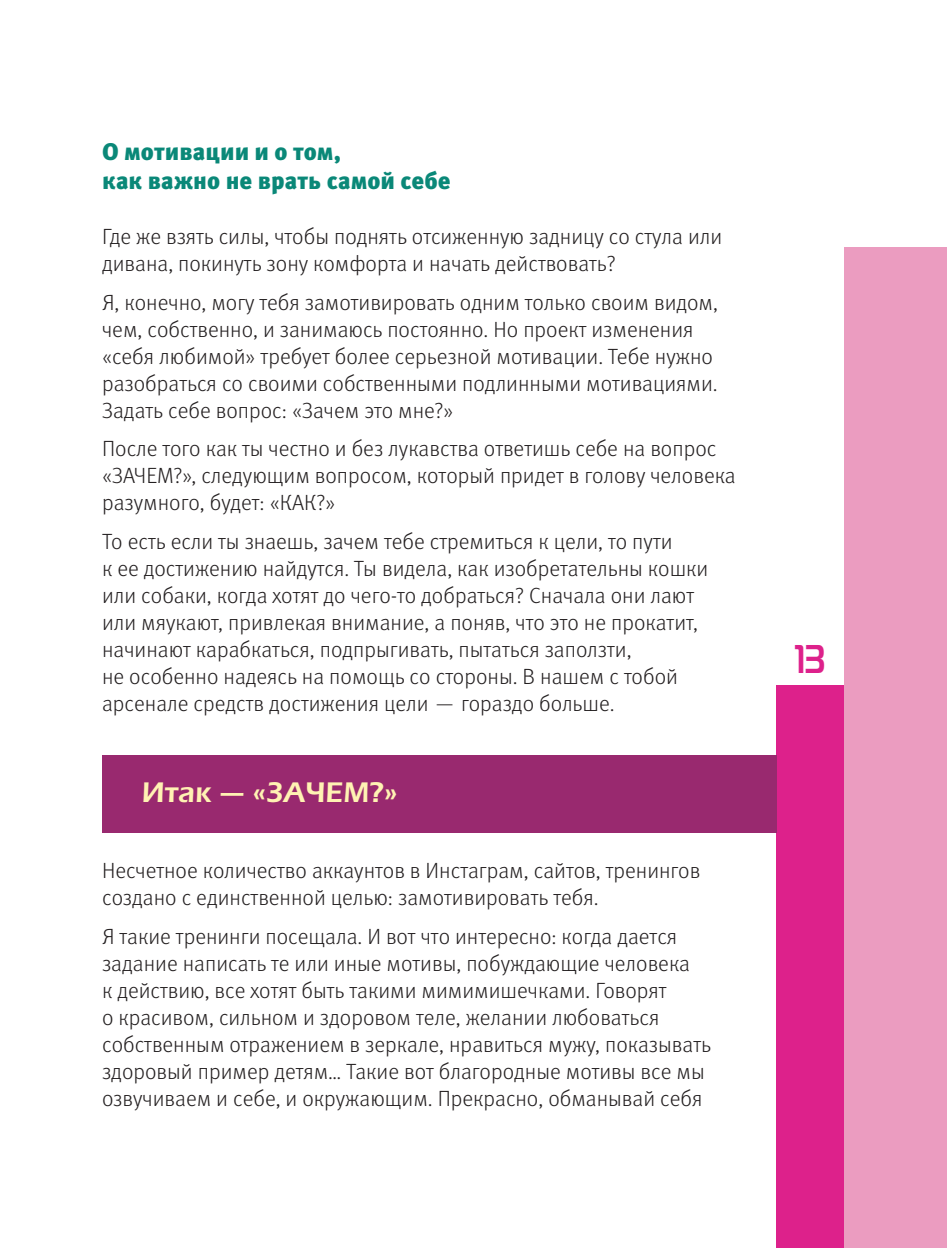
<style>
.page{position:relative;width:947px;height:1248px;background:#fff}
.page>*{position:absolute;margin:0;border:0;box-sizing:border-box;transform-origin:0 0}
.t1{font:700 40px "Magistral";color:#dd218b;scale:.85 1}
.t2{font:700 28px "Eras Book ITC";color:#fff2b3}
.t3{font:900 24px/28.8px "Meta Offc Pro";color:#0a8878}
.t4{font:300 22px/27px "Meta Offc Pro";color:#231f20}
</style>
<div class="page">
<div style="left:776px;top:685px;width:68px;height:562px;background:#dd218b"></div>
<div style="left:844px;top:248px;width:102px;height:999px;background:#eb9cc0"></div>
<div style="left:102px;top:755px;width:674px;height:78px;background:#99296f"></div>
<p class="t3" style="left:102px;top:139px;width:350px">О мотивации и о том,<br>как важно не врать самой себе</p>
<p class="t4" style="left:102px;top:224px;width:622px">Где же взять силы, чтобы поднять отсиженную задницу со стула или дивана, покинуть зону комфорта и начать действовать?</p>
<p class="t4" style="left:102px;top:290px;width:617px">Я, конечно, могу тебя замотивировать одним только своим видом, чем, собственно, и занимаюсь постоянно. Но проект изменения «себя любимой» требует более серьезной мотивации. Тебе нужно разобраться со своими собственными подлинными мотивациями.<br>Задать себе вопрос: «Зачем это мне?»</p>
<p class="t4" style="left:102px;top:436px;width:635px">После того как ты честно и без лукавства ответишь себе на вопрос «ЗАЧЕМ?», следующим вопросом, который придет в голову человека разумного, будет: «КАК?»</p>
<p class="t4" style="left:102px;top:528px;width:608px">То есть если ты знаешь, зачем тебе стремиться к цели, то пути<br>к ее достижению найдутся. Ты видела, как изобретательны кошки или собаки, когда хотят до чего-то добраться? Сначала они лают или мяукают, привлекая внимание, а поняв, что это не прокатит, начинают карабкаться, подпрыгивать, пытаться заползти,<br>не особенно надеясь на помощь со стороны. В нашем с тобой арсенале средств достижения цели — гораздо больше.</p>
<p class="t2" style="left:142px;top:781px;width:258px">Итак — «ЗАЧЕМ?»</p>
<p class="t4" style="left:102px;top:858px;width:600px">Несчетное количество аккаунтов в Инстаграм, сайтов, тренингов создано с единственной целью: замотивировать тебя.</p>
<p class="t4" style="left:102px;top:923px;width:610px">Я такие тренинги посещала. И вот что интересно: когда дается задание написать те или иные мотивы, побуждающие человека<br>к действию, все хотят быть такими мимимишечками. Говорят<br>о красивом, сильном и здоровом теле, желании любоваться собственным отражением в зеркале, нравиться мужу, показывать здоровый пример детям… Такие вот благородные мотивы все мы озвучиваем и себе, и окружающим. Прекрасно, обманывай себя</p>
<h1 class="t1" style="left:795px;top:635px;width:37px">13</h1>
</div>
